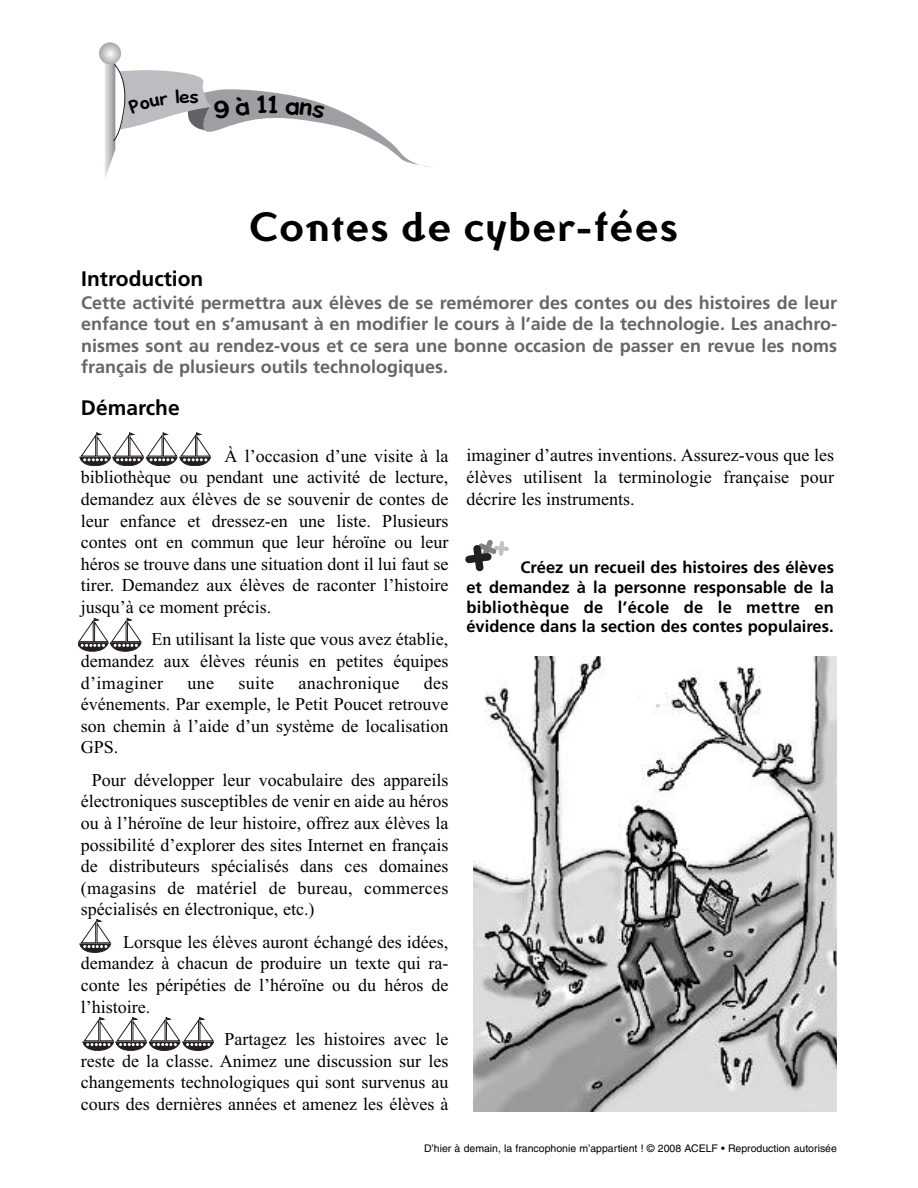
<style>
.page{position:relative;width:918px;height:1188px;background:#fff}
.page>*{position:absolute;margin:0;border:0;box-sizing:border-box;transform-origin:0 0}
.t1{font:700 42px "Ottomat";color:#000}
.t2{font:700 21px "Frutiger";color:#000}
.t3{font:18px/21.6px "Times New Roman";color:#000;text-align:justify}
.t4{font:700 18px/21.6px "Frutiger";color:#666;text-align:justify}
.t5{font:18px "Times New Roman";letter-spacing:.02em;color:#000}
.t6{font:700 16.5px/19.8px "Frutiger";color:#000;text-align:justify}
.t7{font:10.5px "Helvetica";color:#000}
</style>
<div class="page">
<svg style="left:99px;top:42px;width:22px;height:22px"></svg>
<svg style="left:78px;top:618px;width:64px;height:34px"></svg>
<svg style="left:80px;top:919px;width:31px;height:34px"></svg>
<svg style="left:80px;top:432px;width:131px;height:34px"></svg>
<svg style="left:83px;top:1017px;width:131px;height:34px"></svg>
<svg style="left:465px;top:540px;width:44px;height:31px"></svg>
<img style="left:473px;top:656px;width:364px;height:456px">
<svg style="left:105px;top:61px;width:324px;height:117px"></svg>
<h1 class="t1" style="left:248px;top:202px;width:432px">Contes de cyber-fées</h1>
<p class="t2" style="left:81px;top:270px;width:124px">Introduction</p>
<p class="t4" style="left:81px;top:293px;width:757px">Cette activité permettra aux élèves de se remémorer des contes ou des histoires de leur enfance tout en s’amusant à en modifier le cours à l’aide de la technologie. Les anachro&shy;nismes sont au rendez-vous et ce sera une bonne occasion de passer en revue les noms français de plusieurs outils technologiques.</p>
<p class="t2" style="left:81px;top:399px;width:100px">Démarche</p>
<p class="t3" style="left:81px;top:445px;width:369px;text-indent:144px">À l’occasion d’une visite à la bibliothèque ou pendant une activité de lecture, demandez aux élèves de se souvenir de contes de leur enfance et dressez-en une liste. Plusieurs contes ont en commun que leur héroïne ou leur héros se trouve dans une situation dont il lui faut se tirer. Demandez aux élèves de raconter l’histoire jusqu’à ce moment précis.</p>
<p class="t3" style="left:81px;top:628px;width:369px;text-indent:71px">En utilisant la liste que vous avez établie, demandez aux élèves réunis en petites équipes d’imaginer</p>
<p class="t3" style="left:81px;top:672px;width:369px;text-indent:343px">des événements. Par exemple, le Petit Poucet retrouve son chemin à l’aide d’un système de localisation GPS.</p>
<p class="t3" style="left:81px;top:769px;width:369px;text-indent:11px">Pour développer leur vocabulaire des appareils électroniques susceptibles de venir en aide au héros ou à l’héroïne de leur histoire, offrez aux élèves la possibilité d’explorer des sites Internet en français de distributeurs spécialisés dans ces domaines (magasins de matériel de bureau, commerces spécialisés en électronique, etc.)</p>
<p class="t3" style="left:81px;top:931px;width:369px;text-indent:42px">Lorsque les élèves auront échangé des idées, demandez à chacun de produire un texte qui ra&shy;conte les péripéties de l’héroïne ou du héros de l’histoire.</p>
<p class="t3" style="left:81px;top:1028px;width:369px;text-indent:144px">Partagez les histoires avec le reste de la classe. Animez une discussion sur les changements technologiques qui sont survenus au cours des dernières années et amenez les élèves à</p>
<p class="t3" style="left:188px;top:672px;width:28px">une</p>
<p class="t3" style="left:239px;top:672px;width:37px">suite</p>
<p class="t5" style="left:298px;top:672px;width:102px">anachronique</p>
<p class="t3" style="left:466px;top:444px;width:369px">imaginer d’autres inventions. Assurez-vous que les élèves utilisent la terminologie française pour décrire les instruments.</p>
<p class="t6" style="left:466px;top:559px;width:369px;text-indent:54px">Créez un recueil des histoires des élèves et demandez à la personne responsable de la bibliothèque de l’école de le mettre en évidence dans la section des contes populaires.</p>
<p class="t7" style="left:424px;top:1145px;width:414px">D’hier à demain, la francophonie m’appartient ! © 2008 ACELF • Reproduction autorisée</p>
</div>
